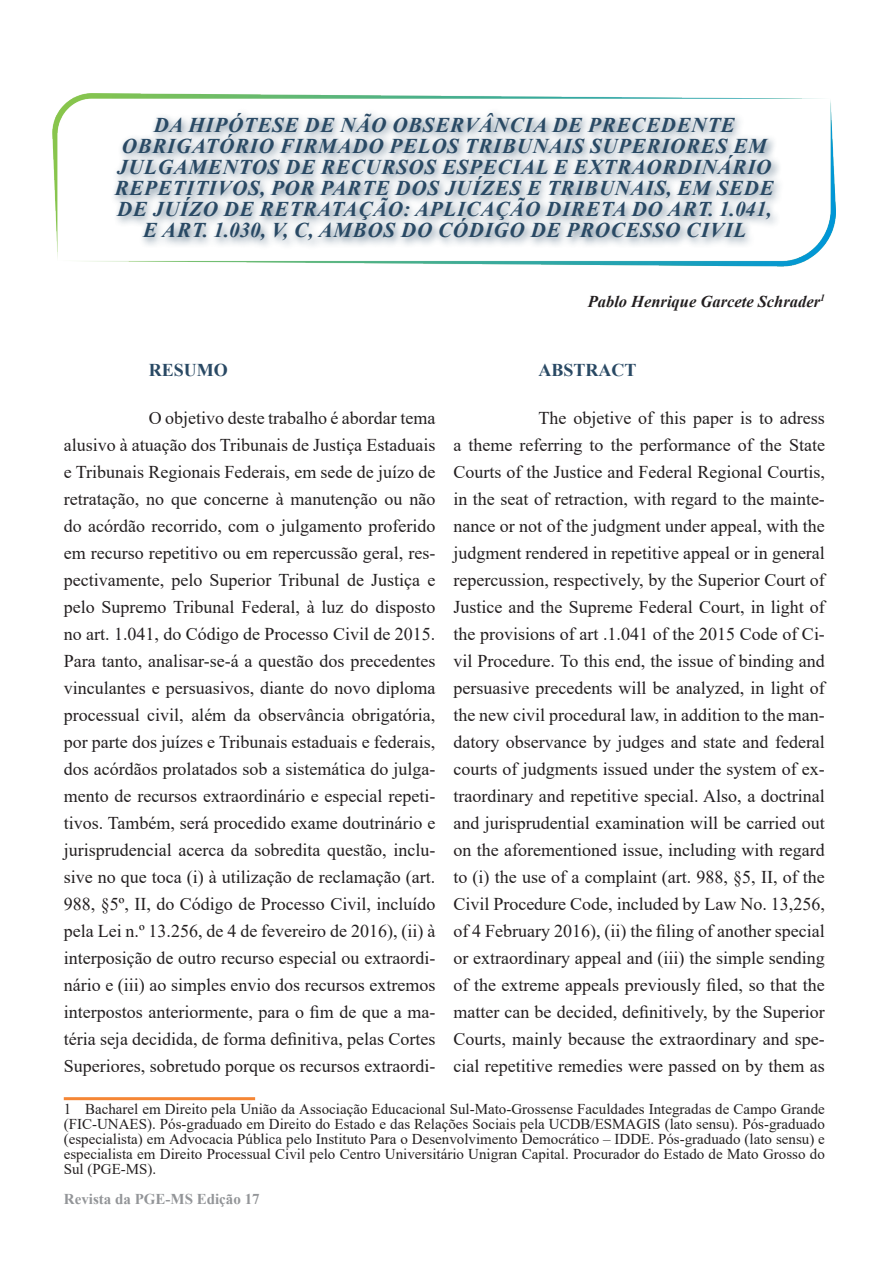
<style>
.page{position:relative;width:893px;height:1263px;background:#fff}
.page>*{position:absolute;margin:0;border:0;box-sizing:border-box;transform-origin:0 0}
.Título{font:italic 700 21px/21px "Times New Roman";letter-spacing:.035em;color:#294964;text-align:center}
.corpo_do_texto{font:18px/27px "Times New Roman";color:#231f20;text-align:justify}
.Subtitulo{font:700 18px "Times New Roman";color:#294964}
.autor{font:italic 700 16.5px "Times New Roman";color:#231f20}
.nota_de_rodapé{font:15px/15px "Times New Roman";color:#231f20;text-align:justify}
.t1{font:700 15px "Times New Roman";color:#939598}
</style>
<div class="page">
<img style="left:53px;top:94px;width:783px;height:173px">
<div style="left:110px;top:108px;width:675px;height:142px;background:#294964;opacity:.75"></div>
<hr style="left:64px;top:1097px;width:191px;height:3px;background:#f58634">
<p class="Título" style="left:115px;top:114px;width:661px">DA HIPÓTESE DE NÃO OBSERVÂNCIA DE PRECEDENTE OBRIGATÓRIO FIRMADO PELOS TRIBUNAIS SUPERIORES EM JULGAMENTOS DE RECURSOS ESPECIAL E EXTRAORDINÁRIO REPETITIVOS, POR PARTE DOS JUÍZES E TRIBUNAIS, EM SEDE DE JUÍZO DE RETRATAÇÃO: APLICAÇÃO DIRETA DO ART. 1.041, E ART. 1.030, V, C, AMBOS DO CÓDIGO DE PROCESSO CIVIL</p>
<p class="autor" style="left:588px;top:290px;width:239px">Pablo Henrique Garcete Schrader<sup>1</sup></p>
<p class="Subtitulo" style="left:149px;top:357px;width:81px">RESUMO</p>
<p class="corpo_do_texto" style="left:64px;top:404px;width:373px;text-indent:85px">O objetivo deste trabalho é abordar tema alusivo à atuação dos Tribunais de Justiça Estaduais e Tribunais Regionais Federais, em sede de juízo de retratação, no que concerne à manutenção ou não do acórdão recorrido, com o julgamento proferido em recurso repetitivo ou em repercussão geral, res&shy;pectivamente, pelo Superior Tribunal de Justiça e pelo Supremo Tribunal Federal, à luz do disposto no art. 1.041, do Código de Processo Civil de 2015.<br>Para tanto, analisar-se-á a questão dos precedentes vinculantes e persuasivos, diante do novo diploma processual civil, além da observância obrigatória, por parte dos juízes e Tribunais estaduais e federais, dos acórdãos prolatados sob a sistemática do julga&shy;mento de recursos extraordinário e especial repeti&shy;tivos. Também, será procedido exame doutrinário e jurisprudencial acerca da sobredita questão, inclu&shy;sive no que toca (i) à utilização de reclamação (art.<br>988, §5º, II, do Código de Processo Civil, incluído pela Lei n.º 13.256, de 4 de fevereiro de 2016), (ii) à interposição de outro recurso especial ou extraordi&shy;nário e (iii) ao simples envio dos recursos extremos interpostos anteriormente, para o fim de que a ma&shy;téria seja decidida, de forma definitiva, pelas Cortes Superiores, sobretudo porque os recursos extraordi-</p>
<p class="Subtitulo" style="left:538px;top:357px;width:100px">ABSTRACT</p>
<p class="corpo_do_texto" style="left:453px;top:404px;width:373px;text-indent:85px">The objetive of this paper is to adress a theme referring to the performance of the State Courts of the Justice and Federal Regional Courtis, in the seat of retraction, with regard to the mainte&shy;nance or not of the judgment under appeal, with the judgment rendered in repetitive appeal or in general repercussion, respectively, by the Superior Court of Justice and the Supreme Federal Court, in light of the provisions of art .1.041 of the 2015 Code of Ci&shy;vil Procedure. To this end, the issue of binding and persuasive precedents will be analyzed, in light of the new civil procedural law, in addition to the man&shy;datory observance by judges and state and federal courts of judgments issued under the system of ex&shy;traordinary and repetitive special. Also, a doctrinal and jurisprudential examination will be carried out on the aforementioned issue, including with regard to (i) the use of a complaint (art. 988, §5, II, of the Civil Procedure Code, included by Law No. 13,256, of 4 February 2016), (ii) the filing of another special or extraordinary appeal and (iii) the simple sending of the extreme appeals previously filed, so that the matter can be decided, definitively, by the Superior Courts, mainly because the extraordinary and spe&shy;cial repetitive remedies were passed on by them as</p>
<p class="nota_de_rodapé" style="left:64px;top:1101px;width:763px">1 Bacharel em Direito pela União da Associação Educacional Sul-Mato-Grossense Faculdades Integradas de Campo Grande (FIC-UNAES). Pós-graduado em Direito do Estado e das Relações Sociais pela UCDB/ESMAGIS (lato sensu). Pós-graduado (especialista) em Advocacia Pública pelo Instituto Para o Desenvolvimento Democrático – IDDE. Pós-graduado (lato sensu) e especialista em Direito Processual Civil pelo Centro Universitário Unigran Capital. Procurador do Estado de Mato Grosso do Sul (PGE-MS).</p>
<p class="t1" style="left:64px;top:1188px;width:197px">Revista da PGE-MS Edição 17</p>
</div>
